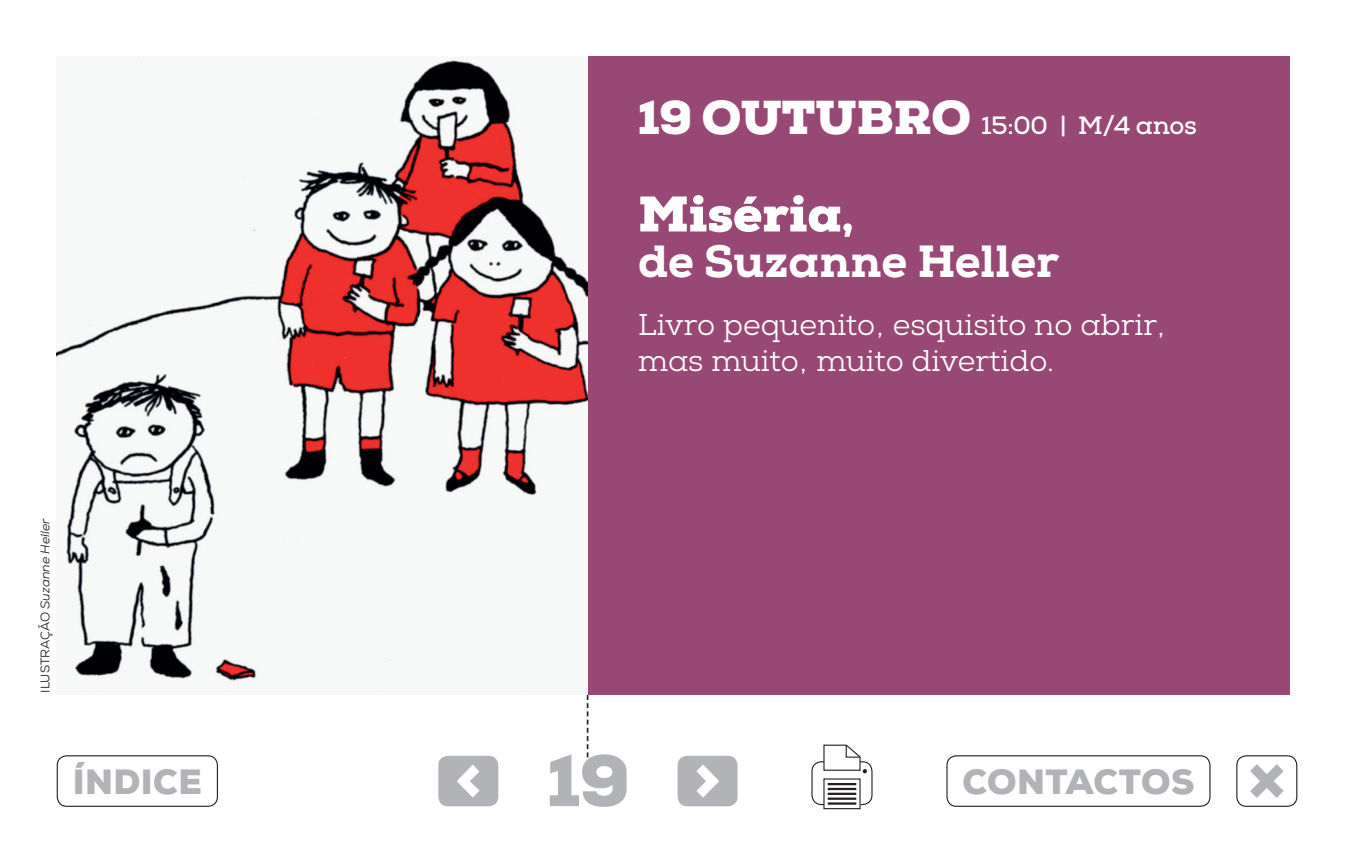
<style>
.page{position:relative;width:1347px;height:851px;background:#fff}
.page>*{position:absolute;margin:0;border:0;box-sizing:border-box;transform-origin:0 0}
.t1{font:900 72.5px "Nexa Slab";color:#b2b3b7}
.t2{font:900 50px "Nexa Slab";color:#fff}
.t3{font:800 45px "Nexa Slab";color:#fff}
.t4{font:900 35px "Nexa";letter-spacing:.015em;color:#b2b3b7}
.t5{font:30px/36px "Nexa Slab";color:#fff}
.t6{font:700 25px "Nexa Slab";letter-spacing:-.01em;color:#fff}
.t7{font:italic 12.5px "Nexa";color:#231f20}
.s1{font-weight:900;font-size:47.5px}
.s2{font-style:normal}
</style>
<div class="page">
<img style="left:57px;top:59px;width:531px;height:623px">
<div style="left:811px;top:761px;width:61px;height:44px;border:1px solid #231f20;border-radius:10px"></div>
<svg style="left:825px;top:783px;width:33px;height:22px"></svg>
<div style="left:823px;top:778px;width:37px;height:31px;border:1px solid #231f20"></div>
<svg style="left:823px;top:744px;width:44px;height:29px"></svg>
<hr style="left:829px;top:782px;width:26px;height:3px;background:#231f20">
<hr style="left:829px;top:792px;width:26px;height:2px;background:#231f20">
<hr style="left:829px;top:787px;width:26px;height:3px;background:#231f20">
<hr style="left:829px;top:797px;width:26px;height:2px;background:#231f20">
<hr style="left:829px;top:802px;width:26px;height:2px;background:#231f20">
<div style="left:677px;top:755px;width:60px;height:51px;background:#b2b3b7;border-radius:10px"></div>
<svg style="left:696px;top:765px;width:23px;height:32px"></svg>
<div style="left:946px;top:755px;width:264px;height:51px;border:1px solid #231f20;border-radius:10px"></div>
<div style="left:57px;top:755px;width:161px;height:51px;border:1px solid #231f20;border-radius:10px"></div>
<svg style="left:1250px;top:764px;width:33px;height:33px"></svg>
<div style="left:1236px;top:755px;width:61px;height:51px;border:1px solid #231f20;border-radius:10px"></div>
<div style="left:438px;top:755px;width:60px;height:51px;background:#b2b3b7;border-radius:10px"></div>
<svg style="left:457px;top:764px;width:22px;height:33px"></svg>
<svg style="left:587px;top:694px;width:1px;height:63px"></svg>
<div style="left:588px;top:57px;width:702px;height:638px;background:#974875"></div>
<p class="t6" style="left:638px;top:110px;width:560px"><span class="s1">19 OUTUBRO</span> 15:00 | M/4 anos</p>
<p class="t2" style="left:638px;top:182px;width:217px">Miséria,</p>
<p class="t3" style="left:638px;top:232px;width:423px">de Suzanne Heller</p>
<p class="t5" style="left:638px;top:307px;width:529px">Livro pequenito, esquisito no abrir, mas muito, muito divertido.</p>
<p class="t7" style="left:37px;top:692px;width:176px;rotate:-90deg"><span class="s2">ILUSTRAÇÃO</span> Suzanne Heller</p>
<p class="t4" style="left:73px;top:759px;width:131px">ÍNDICE</p>
<p class="t1" style="left:547px;top:734px;width:84px">19</p>
<p class="t4" style="left:962px;top:759px;width:233px">CONTACTOS</p>
</div>
